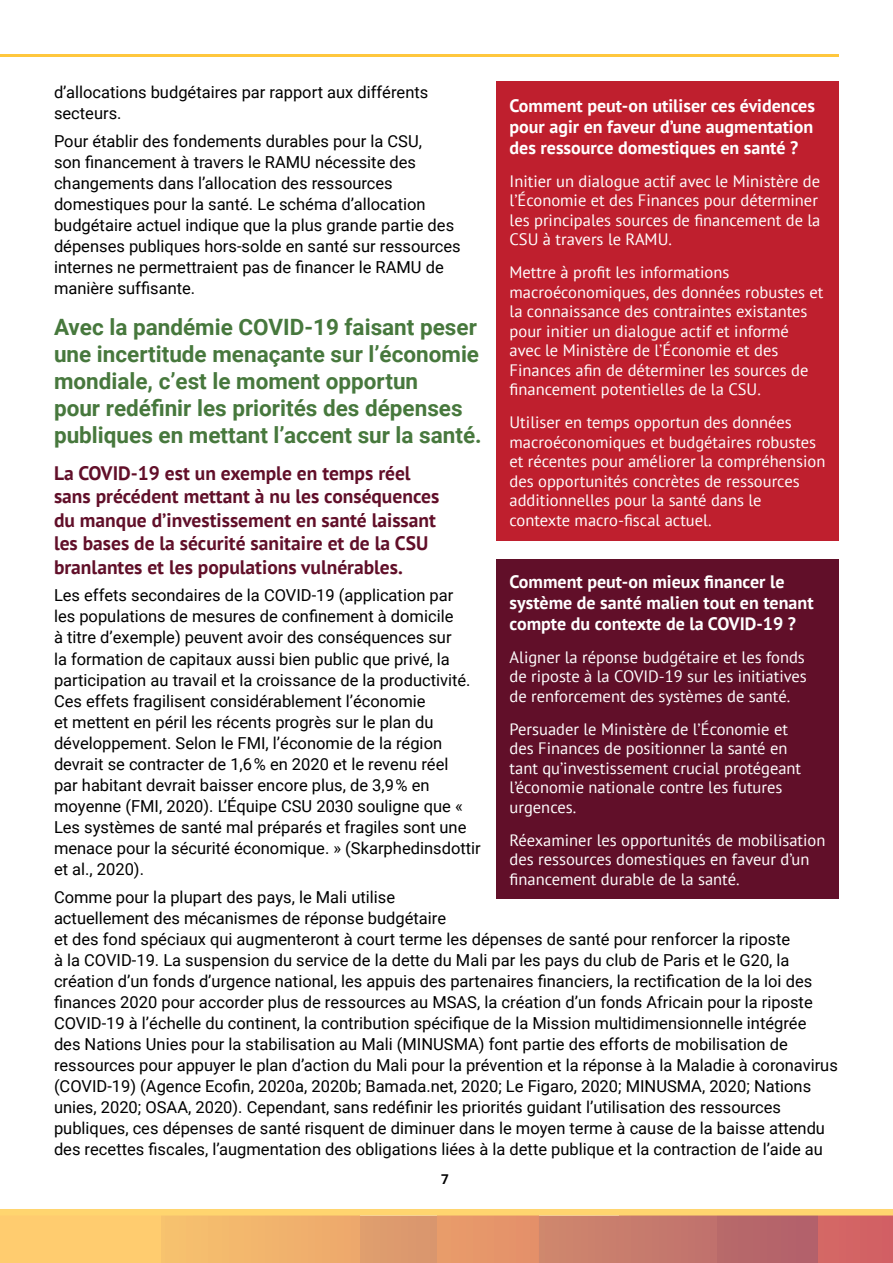
<style>
.page{position:relative;width:893px;height:1263px;background:#fff}
.page>*{position:absolute;margin:0;border:0;box-sizing:border-box;transform-origin:0 0}
.t1{font:700 22.5px/27px "Roboto";color:#47783d}
.t2{font:700 19.5px/23.4px "PT Sans";color:#610f29}
.Box_header{font:700 18px/21px "PT Sans";color:#fff;text-align:justify}
.Body{font:16.5px/21px "Roboto";color:#000}
.Box{font:16.5px/19.5px "PT Sans";color:#fff}
.t3{font:700 13.5px "Roboto";color:#000}
</style>
<div class="page">
<svg style="left:0;top:1209px;width:893px;height:54px;background:#e39f6c"></svg>
<hr style="left:0;top:54px;width:839px;height:2px;background:#ffc73d">
<div style="left:496px;top:81px;width:343px;height:460px;background:#bf1f2e"></div>
<div style="left:496px;top:559px;width:343px;height:339px;background:#610f29"></div>
<p class="Body" style="left:54px;top:81px;width:376px">d’allocations budgétaires par rapport aux différents secteurs.</p>
<p class="Body" style="left:54px;top:130px;width:408px">Pour établir des fondements durables pour la CSU,<br>son financement à travers le RAMU nécessite des changements dans l’allocation des ressources domestiques pour la santé. Le schéma d’allocation budgétaire actuel indique que la plus grande partie des dépenses publiques hors-solde en santé sur ressources internes ne permettraient pas de financer le RAMU de manière suffisante.</p>
<p class="t1" style="left:54px;top:312px;width:429px">Avec la pandémie COVID-19 faisant peser une incertitude menaçante sur l’économie mondiale, c’est le moment opportun<br>pour redéfinir les priorités des dépenses publiques en mettant l’accent sur la santé.</p>
<p class="t2" style="left:54px;top:461px;width:387px">La COVID-19 est un exemple en temps réel sans précédent mettant à nu les conséquences du manque d’investissement en santé laissant les bases de la sécurité sanitaire et de la CSU branlantes et les populations vulnérables.</p>
<p class="Body" style="left:54px;top:584px;width:428px">Les effets secondaires de la COVID-19 (application par<br>les populations de mesures de confinement à domicile<br>à titre d’exemple) peuvent avoir des conséquences sur<br>la formation de capitaux aussi bien public que privé, la participation au travail et la croissance de la productivité.<br>Ces effets fragilisent considérablement l’économie<br>et mettent en péril les récents progrès sur le plan du développement. Selon le FMI, l’économie de la région devrait se contracter de 1,6 % en 2020 et le revenu réel<br>par habitant devrait baisser encore plus, de 3,9 % en moyenne (FMI, 2020). L’Équipe CSU 2030 souligne que « Les systèmes de santé mal préparés et fragiles sont une menace pour la sécurité économique. » (Skarphedinsdottir et al., 2020).</p>
<p class="Body" style="left:54px;top:885px;width:785px">Comme pour la plupart des pays, le Mali utilise<br>actuellement des mécanismes de réponse budgétaire<br>et des fond spéciaux qui augmenteront à court terme les dépenses de santé pour renforcer la riposte<br>à la COVID-19. La suspension du service de la dette du Mali par les pays du club de Paris et le G20, la création d’un fonds d’urgence national, les appuis des partenaires financiers, la rectification de la loi des finances 2020 pour accorder plus de ressources au MSAS, la création d’un fonds Africain pour la riposte COVID-19 à l’échelle du continent, la contribution spécifique de la Mission multidimensionnelle intégrée<br>des Nations Unies pour la stabilisation au Mali (MINUSMA) font partie des efforts de mobilisation de ressources pour appuyer le plan d’action du Mali pour la prévention et la réponse à la Maladie à coronavirus (COVID-19) (Agence Ecofin, 2020a, 2020b; Bamada.net, 2020; Le Figaro, 2020; MINUSMA, 2020; Nations unies, 2020; OSAA, 2020). Cependant, sans redéfinir les priorités guidant l’utilisation des ressources publiques, ces dépenses de santé risquent de diminuer dans le moyen terme à cause de la baisse attendu des recettes fiscales, l’augmentation des obligations liées à la dette publique et la contraction de l’aide au</p>
<p class="Box_header" style="left:510px;top:94px;width:307px">Comment peut-on utiliser ces évidences pour agir en faveur d’une augmentation des ressource domestiques en santé ?</p>
<p class="Box" style="left:510px;top:171px;width:312px">Initier un dialogue actif avec le Ministère de l’Économie et des Finances pour déterminer les principales sources de financement de la CSU à travers le RAMU.</p>
<p class="Box" style="left:510px;top:262px;width:315px">Mettre à profit les informations macroéconomiques, des données robustes et la connaissance des contraintes existantes pour initier un dialogue actif et informé avec le Ministère de l’Économie et des Finances afin de déterminer les sources de financement potentielles de la CSU.</p>
<p class="Box" style="left:510px;top:412px;width:317px">Utiliser en temps opportun des données macroéconomiques et budgétaires robustes et récentes pour améliorer la compréhension des opportunités concrètes de ressources additionnelles pour la santé dans le contexte macro-fiscal actuel.</p>
<p class="Box_header" style="left:510px;top:571px;width:306px;text-align:left">Comment peut-on mieux financer le système de santé malien tout en tenant compte du contexte de la COVID-19 ?</p>
<p class="Box" style="left:510px;top:647px;width:299px">Aligner la réponse budgétaire et les fonds de riposte à la COVID-19 sur les initiatives de renforcement des systèmes de santé.</p>
<p class="Box" style="left:510px;top:719px;width:293px">Persuader le Ministère de l’Économie et des Finances de positionner la santé en tant qu’investissement crucial protégeant l’économie nationale contre les futures urgences.</p>
<p class="Box" style="left:510px;top:830px;width:317px">Réexaminer les opportunités de mobilisation des ressources domestiques en faveur d’un financement durable de la santé.</p>
<p class="t3" style="left:441px;top:1169px;width:9px">7</p>
</div>
